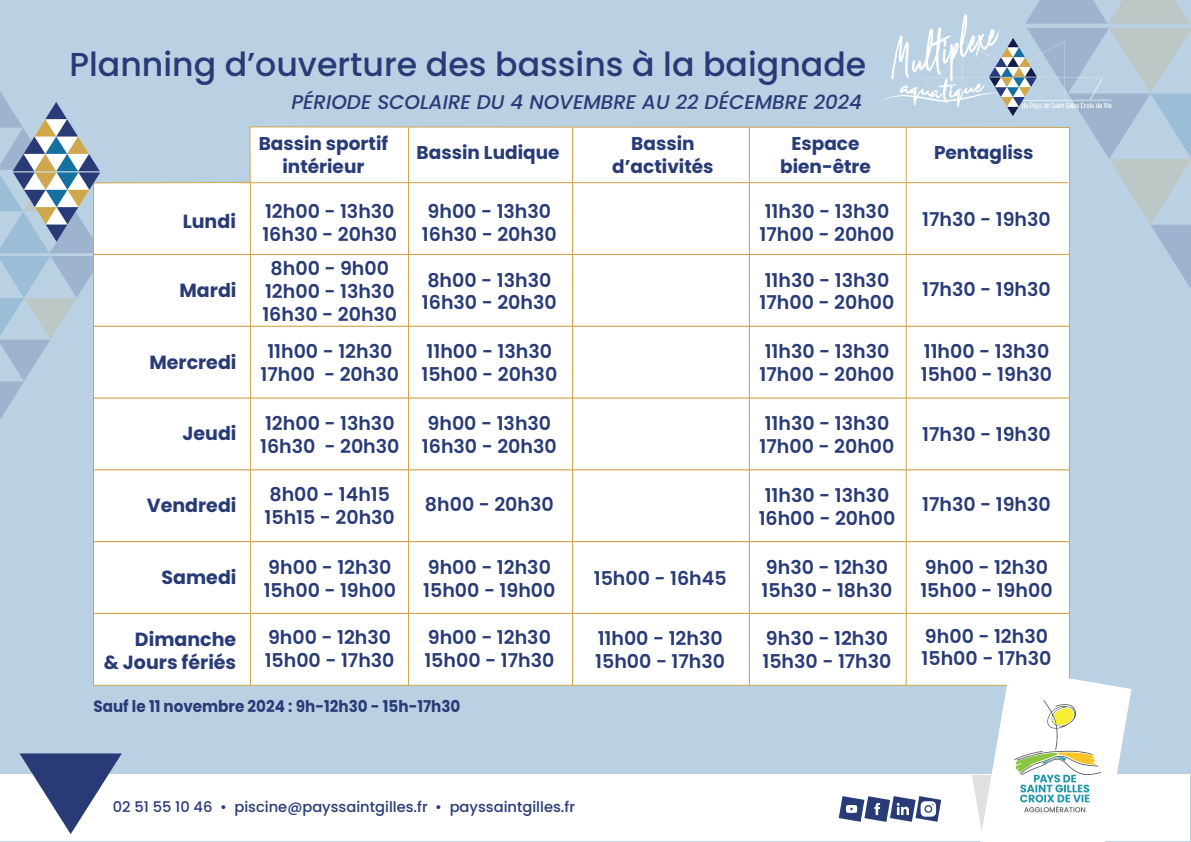
<style>
.page{position:relative;width:1191px;height:842px;background:#bad0e3}
.page>*{position:absolute;margin:0;border:0;box-sizing:border-box;transform-origin:0 0}
.t1{font:500 33.1px "Poppins";color:#283b76}
.t2{font:italic 500 19.8px "Poppins";color:#283b76}
.t3{font:600 19px/22.8px "Poppins";color:#283b76}
.t4{font:700 19px/22.8px "Poppins";color:#283b76;text-align:right}
.t5{font:700 18.5px/22.2px "Poppins";color:#283b76;text-align:center}
.t6{font:700 16.3px "Poppins";color:#283b76;scale:.93 1}
.t7{font:500 14.7px "Poppins";color:#283b76}
</style>
<div class="page">
<div style="left:0;top:774px;width:1189px;height:66px;background:#fff"></div>
<svg style="left:1093px;top:0;width:98px;height:289px"></svg>
<img style="left:882px;top:0;width:275px;height:134px">
<div style="left:93px;top:126px;width:977px;height:560px;background:#fff"></div>
<hr style="left:250px;top:183px;width:1px;height:502px;background:#cfa64d">
<hr style="left:408px;top:127px;width:1px;height:558px;background:#cfa64d">
<hr style="left:572px;top:127px;width:1px;height:558px;background:#cfa64d">
<hr style="left:749px;top:127px;width:1px;height:558px;background:#cfa64d">
<hr style="left:905px;top:127px;width:1px;height:558px;background:#cfa64d">
<hr style="left:238px;top:182px;width:829px;height:1px;background:#cfa64d">
<hr style="left:94px;top:254px;width:975px;height:1px;background:#cfa64d">
<hr style="left:94px;top:326px;width:975px;height:1px;background:#cfa64d">
<hr style="left:94px;top:397px;width:975px;height:2px;background:#cfa64d">
<hr style="left:94px;top:469px;width:975px;height:1px;background:#cfa64d">
<hr style="left:94px;top:541px;width:975px;height:1px;background:#cfa64d">
<hr style="left:94px;top:613px;width:975px;height:1px;background:#cfa64d">
<svg style="left:20px;top:753px;width:102px;height:81px"></svg>
<svg style="left:838px;top:796px;width:103px;height:26px"></svg>
<svg style="left:972px;top:668px;width:159px;height:174px"></svg>
<svg style="left:0;top:91px;width:103px;height:332px"></svg>
<h1 class="t1" style="left:69px;top:45px;width:798px">Planning d’ouverture des bassins à la baignade</h1>
<p class="t2" style="left:291px;top:90px;width:572px">PÉRIODE SCOLAIRE DU 4 NOVEMBRE AU 22 DÉCEMBRE 2024</p>
<p class="t4" style="left:183px;top:210px;width:55px">Lundi</p>
<p class="t4" style="left:179px;top:279px;width:58px">Mardi</p>
<p class="t4" style="left:149px;top:351px;width:89px">Mercredi</p>
<p class="t4" style="left:182px;top:422px;width:55px">Jeudi</p>
<p class="t5" style="left:612px;top:133px;width:103px">Bassin d’activités</p>
<p class="t5" style="left:259px;top:133px;width:131px">Bassin sportif intérieur</p>
<p class="t3" style="left:262px;top:200px;width:136px">12h00 - 13h30<br>16h30 - 20h30</p>
<p class="t3" style="left:422px;top:200px;width:136px">9h00 - 13h30<br>16h30 - 20h30</p>
<p class="t3" style="left:759px;top:200px;width:136px">11h30 - 13h30<br>17h00 - 20h00</p>
<p class="t3" style="left:262px;top:257px;width:136px;text-align:center">8h00 - 9h00<br>12h00 - 13h30<br>16h30 - 20h30</p>
<p class="t3" style="left:422px;top:269px;width:136px">8h00 - 13h30<br>16h30 - 20h30</p>
<p class="t3" style="left:759px;top:269px;width:136px">11h30 - 13h30<br>17h00 - 20h00</p>
<p class="t3" style="left:261px;top:340px;width:140px;text-align:center">11h00 - 12h30<br>17h00 - 20h30</p>
<p class="t3" style="left:421px;top:340px;width:137px">11h00 - 13h30<br>15h00 - 20h30</p>
<p class="t3" style="left:759px;top:340px;width:136px">11h30 - 13h30<br>17h00 - 20h00</p>
<p class="t3" style="left:260px;top:412px;width:141px">12h00 - 13h30<br>16h30 - 20h30</p>
<p class="t3" style="left:422px;top:412px;width:136px">9h00 - 13h30<br>16h30 - 20h30</p>
<p class="t5" style="left:780px;top:133px;width:92px">Espace bien-être</p>
<p class="t5" style="left:934px;top:142px;width:101px">Pentagliss</p>
<p class="t5" style="left:417px;top:142px;width:144px">Bassin Ludique</p>
<p class="t3" style="left:922px;top:208px;width:130px">17h30 - 19h30</p>
<p class="t3" style="left:922px;top:278px;width:130px">17h30 - 19h30</p>
<p class="t3" style="left:921px;top:340px;width:133px">11h00 - 13h30<br>15h00 - 19h30</p>
<p class="t3" style="left:759px;top:412px;width:136px">11h30 - 13h30<br>17h00 - 20h00</p>
<p class="t3" style="left:922px;top:423px;width:130px">17h30 - 19h30</p>
<p class="t4" style="left:147px;top:494px;width:91px">Vendredi</p>
<p class="t4" style="left:162px;top:566px;width:76px">Samedi</p>
<p class="t3" style="left:264px;top:483px;width:132px">8h00 - 14h15<br>15h15 - 20h30</p>
<p class="t3" style="left:425px;top:493px;width:130px">8h00 - 20h30</p>
<p class="t3" style="left:758px;top:484px;width:138px;text-align:center">11h30 - 13h30<br>16h00 - 20h00</p>
<p class="t3" style="left:264px;top:556px;width:134px">9h00 - 12h30<br>15h00 - 19h00</p>
<p class="t3" style="left:761px;top:556px;width:132px">9h30 - 12h30<br>15h30 - 18h30</p>
<p class="t3" style="left:423px;top:556px;width:134px">9h00 - 12h30<br>15h00 - 19h00</p>
<p class="t3" style="left:594px;top:567px;width:134px">15h00 - 16h45</p>
<p class="t3" style="left:922px;top:493px;width:130px">17h30 - 19h30</p>
<p class="t3" style="left:920px;top:556px;width:134px">9h00 - 12h30<br>15h00 - 19h00</p>
<p class="t4" style="left:104px;top:628px;width:134px">Dimanche<br>&amp; Jours fériés</p>
<p class="t3" style="left:265px;top:626px;width:131px">9h00 - 12h30<br>15h00 - 17h30</p>
<p class="t3" style="left:424px;top:626px;width:131px">9h00 - 12h30<br>15h00 - 17h30</p>
<p class="t3" style="left:762px;top:627px;width:130px">9h30 - 12h30<br>15h30 - 17h30</p>
<p class="t3" style="left:595px;top:627px;width:131px">11h00 - 12h30<br>15h00 - 17h30</p>
<p class="t3" style="left:921px;top:625px;width:131px">9h00 - 12h30<br>15h00 - 17h30</p>
<p class="t6" style="left:93px;top:697px;width:396px">Sauf le 11 novembre 2024 : 9h-12h30 - 15h-17h30</p>
<p class="t7" style="left:113px;top:798px;width:464px">02 51 55 10 46 • piscine@payssaintgilles.fr • payssaintgilles.fr</p>
</div>
